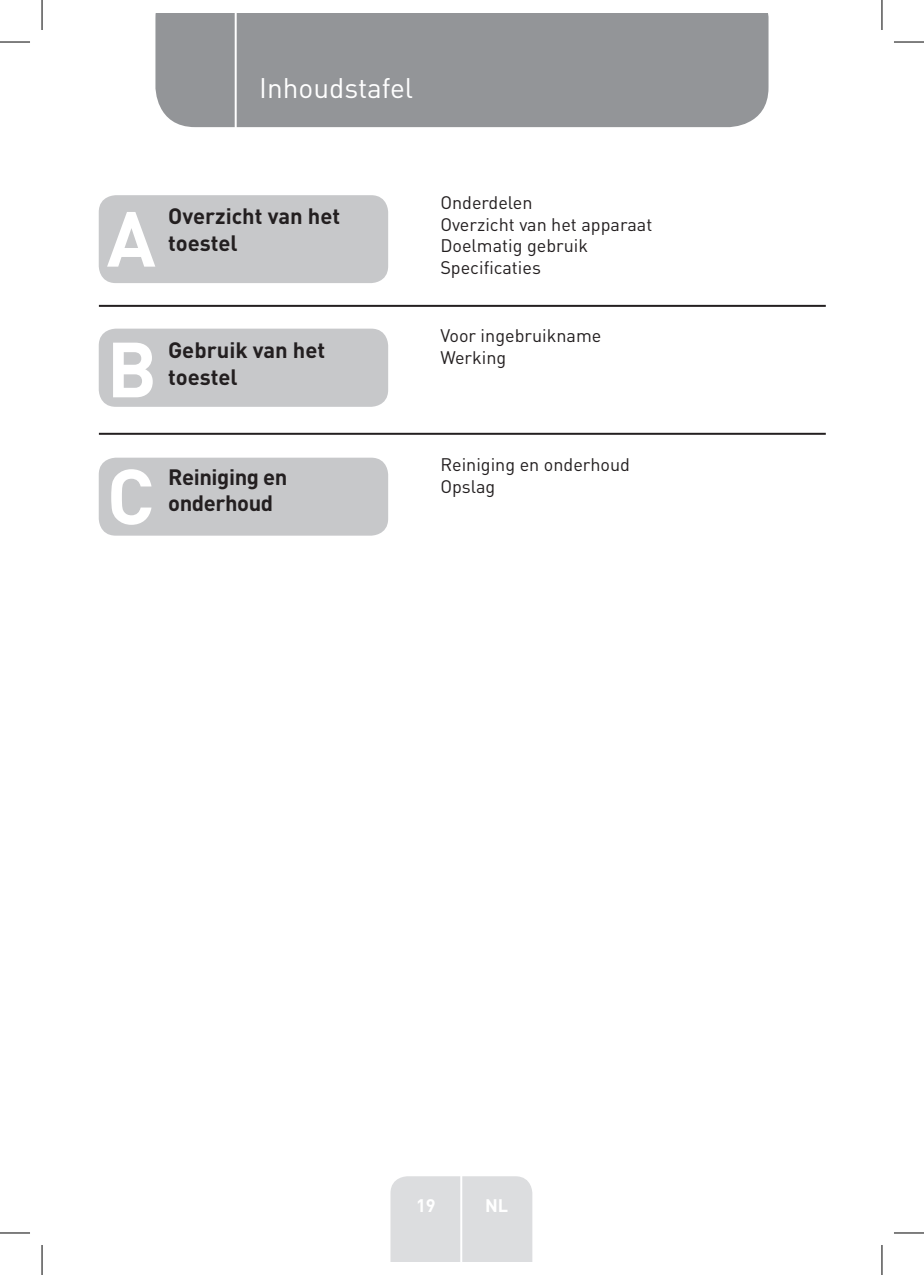
<style>
.page{position:relative;width:924px;height:1275px;background:#fff}
.page>*{position:absolute;margin:0;border:0;box-sizing:border-box;transform-origin:0 0}
.t1{font:700 76.8px "DIN Pro";color:#fff}
.t2{font:28px "DIN Pro";color:#fff}
.t3{font:700 22px/26.4px "DIN Pro";letter-spacing:-.005em;color:#231f20}
.Body{font:18px "DIN Pro";color:#231f20}
.t4{font:700 18px "DIN Pro";color:#fff}
</style>
<div class="page">
<div style="left:155px;top:14px;width:613px;height:113px;background:#939598"></div>
<hr style="left:234px;top:14px;width:2px;height:116px;background:#fff">
<div style="left:390px;top:1176px;width:142px;height:85px;background:#dcdddf"></div>
<hr style="left:460px;top:1153px;width:2px;height:108px;background:#fff">
<hr style="left:99px;top:305px;width:726px;height:2px;background:#231f20">
<hr style="left:99px;top:433px;width:726px;height:2px;background:#231f20">
<div style="left:99px;top:195px;width:289px;height:88px;background:#c7c8ca;border-radius:17px"></div>
<div style="left:99px;top:458px;width:289px;height:77px;background:#c7c8ca;border-radius:17px"></div>
<div style="left:99px;top:329px;width:289px;height:78px;background:#c7c8ca;border-radius:17px"></div>
<hr style="left:0;top:42px;width:30px;height:1px;background:#000">
<hr style="left:893px;top:42px;width:30px;height:1px;background:#000">
<hr style="left:0;top:1232px;width:30px;height:1px;background:#000">
<hr style="left:893px;top:1232px;width:30px;height:1px;background:#000">
<hr style="left:42px;top:0;width:1px;height:30px;background:#000">
<hr style="left:42px;top:1245px;width:1px;height:30px;background:#000">
<hr style="left:881px;top:0;width:1px;height:30px;background:#000">
<hr style="left:881px;top:1245px;width:1px;height:30px;background:#000">
<h2 class="t2" style="left:259px;top:69px;width:156px">Inhoudstafel</h2>
<p class="t1" style="left:107px;top:187px;width:50px">A</p>
<p class="t3" style="left:168px;top:202px;width:173px">Overzicht van het toestel</p>
<p class="t1" style="left:107px;top:317px;width:52px">B</p>
<p class="t3" style="left:168px;top:336px;width:158px">Gebruik van het toestel</p>
<p class="t1" style="left:107px;top:444px;width:49px">C</p>
<p class="t3" style="left:168px;top:463px;width:121px">Reiniging en onderhoud</p>
<p class="Body" style="left:440px;top:190px;width:94px">Onderdelen</p>
<p class="Body" style="left:440px;top:212px;width:213px">Overzicht van het apparaat</p>
<p class="Body" style="left:440px;top:233px;width:149px">Doelmatig gebruik</p>
<p class="Body" style="left:440px;top:255px;width:102px">Specificaties</p>
<p class="Body" style="left:440px;top:324px;width:162px">Voor ingebruikname</p>
<p class="Body" style="left:440px;top:345px;width:67px">Werking</p>
<p class="Body" style="left:440px;top:453px;width:191px">Reiniging en onderhoud</p>
<p class="Body" style="left:440px;top:474px;width:57px">Opslag</p>
<p class="t4" style="left:416px;top:1192px;width:21px">19</p>
<p class="t4" style="left:485px;top:1192px;width:25px">NL</p>
</div>
